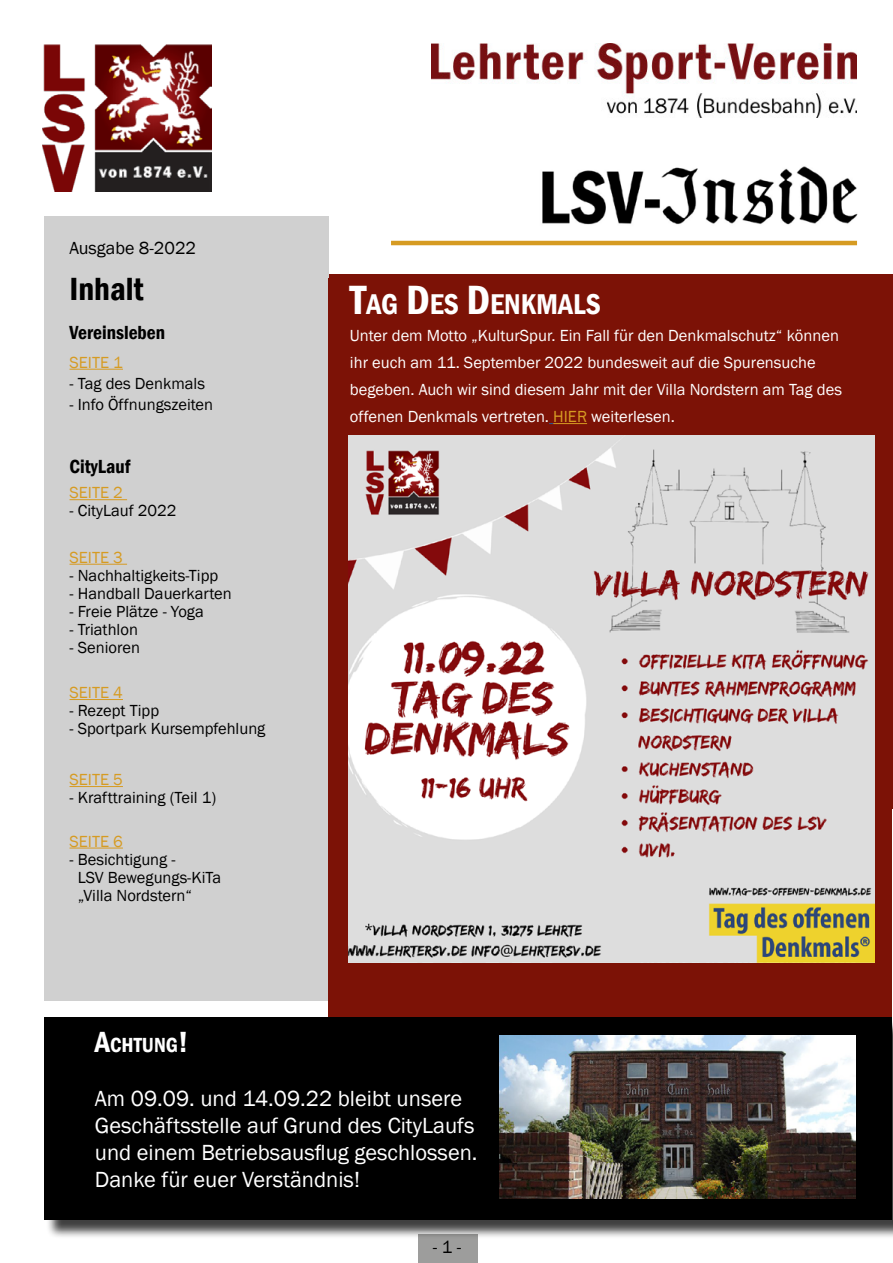
<style>
.page{position:relative;width:893px;height:1263px;background:#fff}
.page>*{position:absolute;margin:0;border:0;box-sizing:border-box;transform-origin:0 0}
.t1{font:600 condensed 33px "Franklin Gothic";color:#000}
.t2{font:600 condensed 29.4px "Franklin Gothic";color:#fff}
.t3{font:22.5px/27px "Franklin Gothic";color:#fff}
.t4{font:600 condensed 21px "Franklin Gothic";color:#fff}
.t5{font:600 condensed 19.5px "Franklin Gothic";color:#000}
.t6{font:18px "Franklin Gothic";color:#000}
.t7{font:16.5px/18px "Franklin Gothic";color:#000}
.t8{font:16.5px/27px "Franklin Gothic";color:#fff}
.t9{font:16.5px "Franklin Gothic";color:#d69b22}
.s1{font-size:42px}
.s2{color:#d69b22}
.s3{font-size:30px}
</style>
<div class="page">
<img style="left:43px;top:44px;width:168px;height:148px">
<img style="left:432px;top:43px;width:424px;height:75px">
<img style="left:525px;top:166px;width:333px;height:75px">
<hr style="left:391px;top:241px;width:466px;height:4px;background:#d69b22">
<div style="left:44px;top:216px;width:285px;height:784px;background:#d0d0d0"></div>
<hr style="left:70px;top:369px;width:53px;height:1px;background:#d69b22">
<hr style="left:70px;top:499px;width:57px;height:1px;background:#d69b22">
<hr style="left:70px;top:564px;width:57px;height:1px;background:#d69b22">
<hr style="left:70px;top:699px;width:53px;height:1px;background:#d69b22">
<hr style="left:70px;top:786px;width:53px;height:1px;background:#d69b22">
<hr style="left:70px;top:848px;width:53px;height:1px;background:#d69b22">
<div style="left:418px;top:1234px;width:59px;height:29px;background:#9d9d9c"></div>
<div style="left:329px;top:279px;width:563px;height:738px;background:#7c1206"></div>
<hr style="left:553px;top:423px;width:34px;height:1px;background:#d69b22">
<img style="left:349px;top:436px;width:525px;height:526px">
<div style="left:46px;top:1019px;width:847px;height:220px;background:#000;opacity:.75"></div>
<div style="left:44px;top:1017px;width:848px;height:203px;background:#000"></div>
<img style="left:500px;top:1036px;width:355px;height:163px">
<p class="t6" style="left:70px;top:237px;width:128px">Ausgabe 8-2022</p>
<h1 class="t1" style="left:70px;top:267px;width:76px">Inhalt</h1>
<p class="t5" style="left:70px;top:320px;width:97px">Vereinsleben</p>
<p class="t9" style="left:70px;top:352px;width:55px">SEITE 1</p>
<p class="t7" style="left:70px;top:375px;width:137px">- Tag des Denkmals</p>
<p class="t7" style="left:70px;top:396px;width:145px">- Info Öffnungszeiten</p>
<p class="t5" style="left:70px;top:453px;width:62px">CityLauf</p>
<p class="t9" style="left:70px;top:483px;width:55px">SEITE 2</p>
<p class="t7" style="left:70px;top:502px;width:109px">- CityLauf 2022</p>
<p class="t9" style="left:70px;top:547px;width:55px">SEITE 3</p>
<p class="t7" style="left:70px;top:567px;width:150px">- Nachhaltigkeits-Tipp</p>
<p class="t7" style="left:70px;top:585px;width:164px">- Handball Dauerkarten</p>
<p class="t7" style="left:70px;top:603px;width:136px">- Freie Plätze - Yoga</p>
<p class="t7" style="left:70px;top:621px;width:70px">- Triathlon</p>
<p class="t7" style="left:70px;top:639px;width:72px">- Senioren</p>
<p class="t9" style="left:70px;top:682px;width:55px">SEITE 4</p>
<p class="t7" style="left:70px;top:702px;width:91px">- Rezept Tipp</p>
<p class="t7" style="left:70px;top:720px;width:197px">- Sportpark Kursempfehlung</p>
<p class="t9" style="left:70px;top:769px;width:55px">SEITE 5</p>
<p class="t7" style="left:70px;top:789px;width:148px">- Krafttraining (Teil 1)</p>
<p class="t9" style="left:70px;top:831px;width:55px">SEITE 6</p>
<p class="t7" style="left:78px;top:851px;width:145px;text-indent:-8px">- Besichtigung -<br>LSV Bewegungs-KiTa „Villa Nordstern“</p>
<h2 class="t2" style="left:350px;top:285px;width:252px"><span class="s1">T</span>AG <span class="s1">D</span>ES <span class="s1">D</span>ENKMALS</h2>
<p class="t8" style="left:350px;top:323px;width:493px">Unter dem Motto „KulturSpur. Ein Fall für den Denkmalschutz“ können ihr euch am 11. September 2022 bundesweit auf die Spurensuche begeben. Auch wir sind diesem Jahr mit der Villa Nordstern am Tag des offenen Denkmals vertreten. <span class="s2">HIER</span> weiterlesen.</p>
<p class="t4" style="left:95px;top:1031px;width:95px"><span class="s3">A</span>CHTUNG<span class="s3">!</span></p>
<h3 class="t3" style="left:95px;top:1086px;width:384px">Am 09.09. und 14.09.22 bleibt unsere Geschäftsstelle auf Grund des CityLaufs und einem Betriebsausflug geschlossen.<br>Danke für euer Verständnis!</h3>
<p class="t6" style="left:433px;top:1236px;width:30px">- 1 -</p>
</div>
